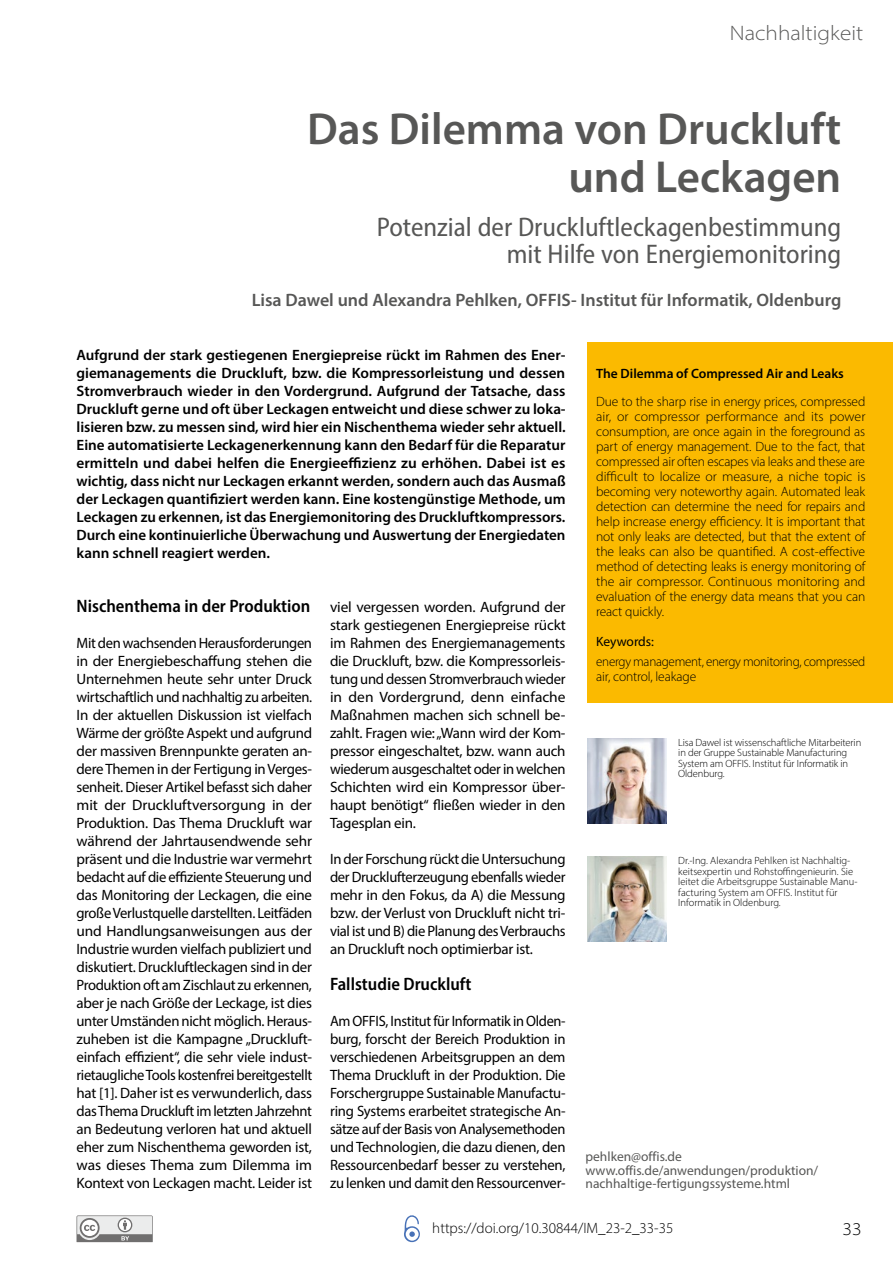
<style>
.page{position:relative;width:893px;height:1263px;background:#fff}
.page>*{position:absolute;margin:0;border:0;box-sizing:border-box;transform-origin:0 0}
.t1{font:600 45px/48px "Myriad Pro";color:#575756;text-align:right}
.t2{font:semi-condensed 27px/27px "Myriad Pro";color:#575756;text-align:right}
.t3{font:300 semi-expanded 21px "Myriad Pro";color:#575756}
.t4{font:600 18px "Myriad Pro";color:#575756}
.t5{font:600 semi-condensed 18px "Myriad Pro";color:#000}
.t6{font:300 semi-expanded 18px "Myriad Pro";color:#000}
.t7{font:15px/18px "Myriad Pro";letter-spacing:-.015em;color:#000;text-align:justify}
.t8{font:600 15px/18px "Myriad Pro";letter-spacing:-.005em;color:#000;text-align:justify}
.t9{font:15px/18px "Myriad Pro";letter-spacing:-.015em;color:#000;text-align:justify;scale:.96 1}
.t10{font:300 15px "Myriad Pro";color:#000}
.t11{font:300 13.5px/15px "Myriad Pro";letter-spacing:-.01em;color:#000;text-align:justify}
.t12{font:13.5px/13.5px "Myriad Pro";color:#575756}
.t13{font:600 13.5px "Myriad Pro";color:#000}
.t14{font:13.5px "Myriad Pro";color:#000}
.t15{font:300 10.5px/10.5px "Myriad Pro";color:#000}
</style>
<div class="page">
<div style="left:588px;top:342px;width:305px;height:360px;background:#fbba00"></div>
<img style="left:588px;top:738px;width:78px;height:85px">
<img style="left:588px;top:856px;width:78px;height:85px">
<svg style="left:77px;top:1215px;width:76px;height:27px;background:#bfbfbf"></svg>
<svg style="left:404px;top:1215px;width:16px;height:27px"></svg>
<h3 class="t3" style="left:730px;top:20px;width:135px">Nachhaltigkeit</h3>
<h1 class="t1" style="left:307px;top:104px;width:536px">Das Dilemma von Druckluft und Leckagen</h1>
<h2 class="t2" style="left:377px;top:213px;width:466px">Potenzial der Druckluftleckagenbestimmung mit Hilfe von Energiemonitoring</h2>
<p class="t4" style="left:252px;top:289px;width:591px">Lisa Dawel und Alexandra Pehlken, OFFIS- Institut für Informatik, Oldenburg</p>
<p class="t8" style="left:77px;top:346px;width:491px">Aufgrund der stark gestiegenen Energiepreise rückt im Rahmen des Ener&shy;giemanagements die Druckluft, bzw. die Kompressorleistung und dessen Stromverbrauch wieder in den Vordergrund. Aufgrund der Tatsache, dass Druckluft gerne und oft über Leckagen entweicht und diese schwer zu loka&shy;lisieren bzw. zu messen sind, wird hier ein Nischenthema wieder sehr aktuell.<br>Eine automatisierte Leckagenerkennung kann den Bedarf für die Reparatur ermitteln und dabei helfen die Energieeffizienz zu erhöhen. Dabei ist es wichtig, dass nicht nur Leckagen erkannt werden, sondern auch das Ausmaß der Leckagen quantifiziert werden kann. Eine kostengünstige Methode, um Leckagen zu erkennen, ist das Energiemonitoring des Druckluftkompressors.<br>Durch eine kontinuierliche Überwachung und Auswertung der Energiedaten kann schnell reagiert werden.</p>
<p class="t5" style="left:77px;top:595px;width:235px">Nischenthema in der Produktion</p>
<p class="t7" style="left:77px;top:634px;width:237px">Mit den wachsenden Herausforderungen in der Energiebeschaffung stehen die Unternehmen heute sehr unter Druck wirtschaftlich und nachhaltig zu arbeiten.<br>In der aktuellen Diskussion ist vielfach Wärme der größte Aspekt und aufgrund der massiven Brennpunkte geraten an&shy;dere Themen in der Fertigung in Verges&shy;senheit. Dieser Artikel befasst sich daher mit der Druckluftversorgung in der Produktion. Das Thema Druckluft war während der Jahrtausendwende sehr präsent und die Industrie war vermehrt bedacht auf die effiziente Steuerung und das Monitoring der Leckagen, die eine große Verlustquelle darstellten. Leitfäden und Handlungsanweisungen aus der Industrie wurden vielfach publiziert und diskutiert. Druckluftleckagen sind in der Produktion oft am Zischlaut zu erkennen, aber je nach Größe der Leckage, ist dies unter Umständen nicht möglich. Heraus&shy;zuheben ist die Kampagne „Druckluft&shy;einfach effizient“, die sehr viele indust&shy;rietaugliche Tools kostenfrei bereitgestellt hat [1]. Daher ist es verwunderlich, dass das Thema Druckluft im letzten Jahrzehnt an Bedeutung verloren hat und aktuell eher zum Nischenthema geworden ist, was dieses Thema zum Dilemma im Kontext von Leckagen macht. Leider ist</p>
<p class="t7" style="left:330px;top:598px;width:237px">viel vergessen worden. Aufgrund der stark gestiegenen Energiepreise rückt im Rahmen des Energiemanagements die Druckluft, bzw. die Kompressorleis&shy;tung und dessen Stromverbrauch wieder in den Vordergrund, denn einfache Maßnahmen machen sich schnell be&shy;zahlt. Fragen wie: „Wann wird der Kom&shy;pressor eingeschaltet, bzw. wann auch wiederum ausgeschaltet oder in welchen Schichten wird ein Kompressor über&shy;haupt benötigt“ fließen wieder in den Tagesplan ein.</p>
<p class="t7" style="left:330px;top:850px;width:237px">In der Forschung rückt die Untersuchung der Drucklufterzeugung ebenfalls wieder mehr in den Fokus, da A) die Messung bzw. der Verlust von Druckluft nicht tri&shy;vial ist und B) die Planung des Verbrauchs an Druckluft noch optimierbar ist.</p>
<p class="t5" style="left:330px;top:973px;width:143px">Fallstudie Druckluft</p>
<p class="t9" style="left:330px;top:1012px;width:247px">Am OFFIS, Institut für Informatik in Olden&shy;burg, forscht der Bereich Produktion in verschiedenen Arbeitsgruppen an dem Thema Druckluft in der Produktion. Die Forschergruppe Sustainable Manufactu&shy;ring Systems erarbeitet strategische An&shy;sätze auf der Basis von Analysemethoden und Technologien, die dazu dienen, den Ressourcenbedarf besser zu verstehen, zu lenken und damit den Ressourcenver-</p>
<p class="t13" style="left:596px;top:365px;width:249px">The Dilemma of Compressed Air and Leaks</p>
<p class="t11" style="left:596px;top:394px;width:271px">Due to the sharp rise in energy prices, compressed air, or compressor performance and its power consumption, are once again in the foreground as part of energy management. Due to the fact, that compressed air often escapes via leaks and these are difficult to localize or measure, a niche topic is becoming very noteworthy again. Automated leak detection can determine the need for repairs and help increase energy efficiency. It is important that not only leaks are detected, but that the extent of the leaks can also be quantified. A cost-effective method of detecting leaks is energy monitoring of the air compressor. Continuous monitoring and evaluation of the energy data means that you can react quickly.</p>
<p class="t14" style="left:596px;top:633px;width:59px">Keywords:</p>
<p class="t11" style="left:596px;top:653px;width:271px">energy management, energy monitoring, compressed air, control, leakage</p>
<p class="t15" style="left:678px;top:737px;width:185px">Lisa Dawel ist wissenschaftliche Mitarbeiterin in der Gruppe Sustainable Manufacturing System am OFFIS. Institut für Informatik in Oldenburg.</p>
<p class="t15" style="left:678px;top:855px;width:181px">Dr.-Ing. Alexandra Pehlken ist Nachhaltig&shy;keitsexpertin und Rohstoffingenieurin. Sie leitet die Arbeitsgruppe Sustainable Manu&shy;facturing System am OFFIS. Institut für Informatik in Oldenburg.</p>
<p class="t12" style="left:585px;top:1150px;width:234px">pehlken@offis.de www.offis.de/anwendungen/produktion/ nachhaltige-fertigungssysteme.html</p>
<p class="t10" style="left:432px;top:1219px;width:243px">https://doi.org/10.30844/IM_23-2_33-35</p>
<p class="t6" style="left:843px;top:1218px;width:21px">33</p>
</div>
